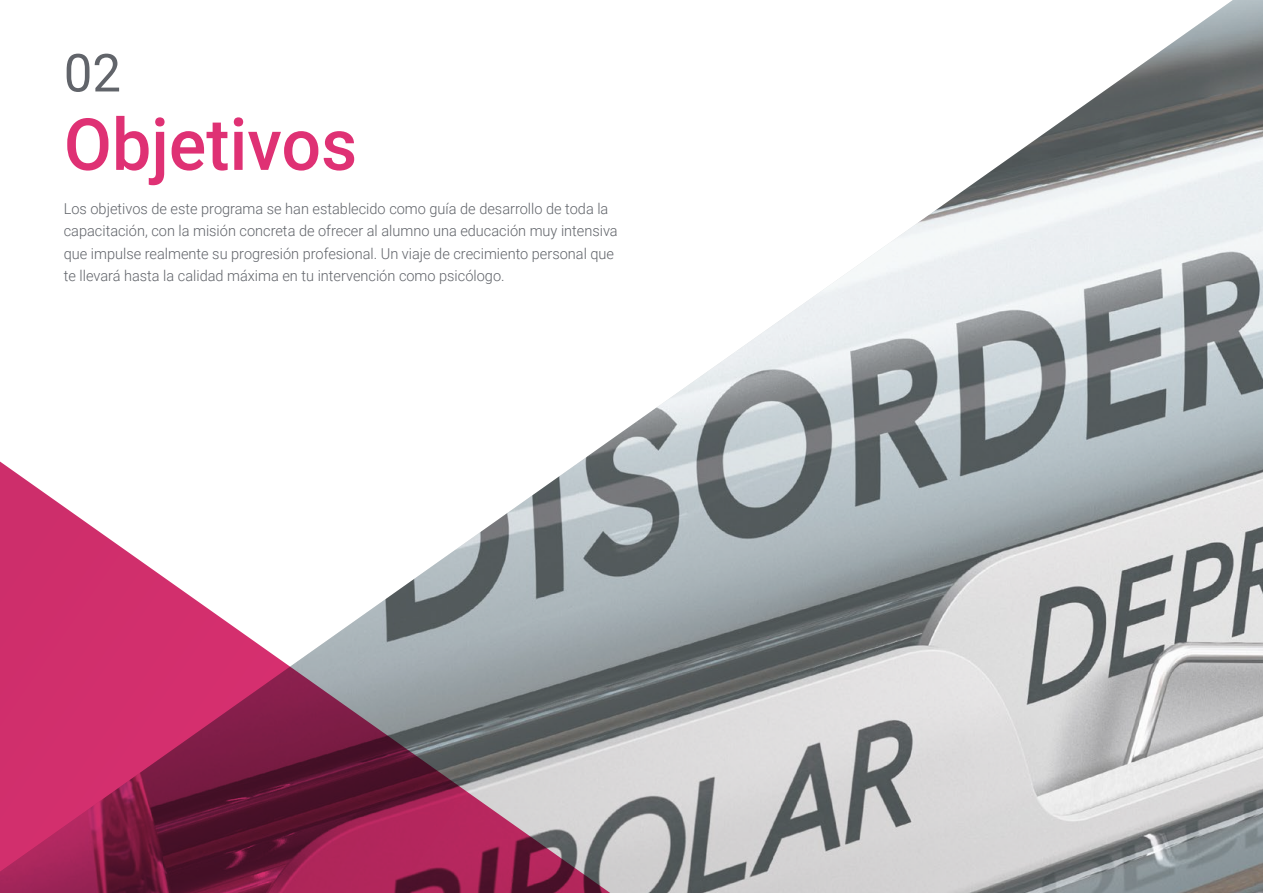
<style>
.page{position:relative;width:1263px;height:893px;background:#fff}
.page>*{position:absolute;margin:0;border:0;box-sizing:border-box;transform-origin:0 0}
.t1{font:500 72px "Roboto";color:#df3174}
.t2{font:52.5px "Roboto";color:#61646a}
.t3{font:300 15px/22.5px "Roboto";color:#61646a}
</style>
<div class="page">
<img style="left:602px;top:0;width:661px;height:893px">
<svg style="left:0;top:446px;width:640px;height:447px"></svg>
<h2 class="t2" style="left:64px;top:36px;width:59px">02</h2>
<h1 class="t1" style="left:64px;top:94px;width:295px">Objetivos</h1>
<p class="t3" style="left:64px;top:197px;width:555px">Los objetivos de este programa se han establecido como guía de desarrollo de toda la capacitación, con la misión concreta de ofrecer al alumno una educación muy intensiva que impulse realmente su progresión profesional. Un viaje de crecimiento personal que te llevará hasta la calidad máxima en tu intervención como psicólogo.</p>
</div>
